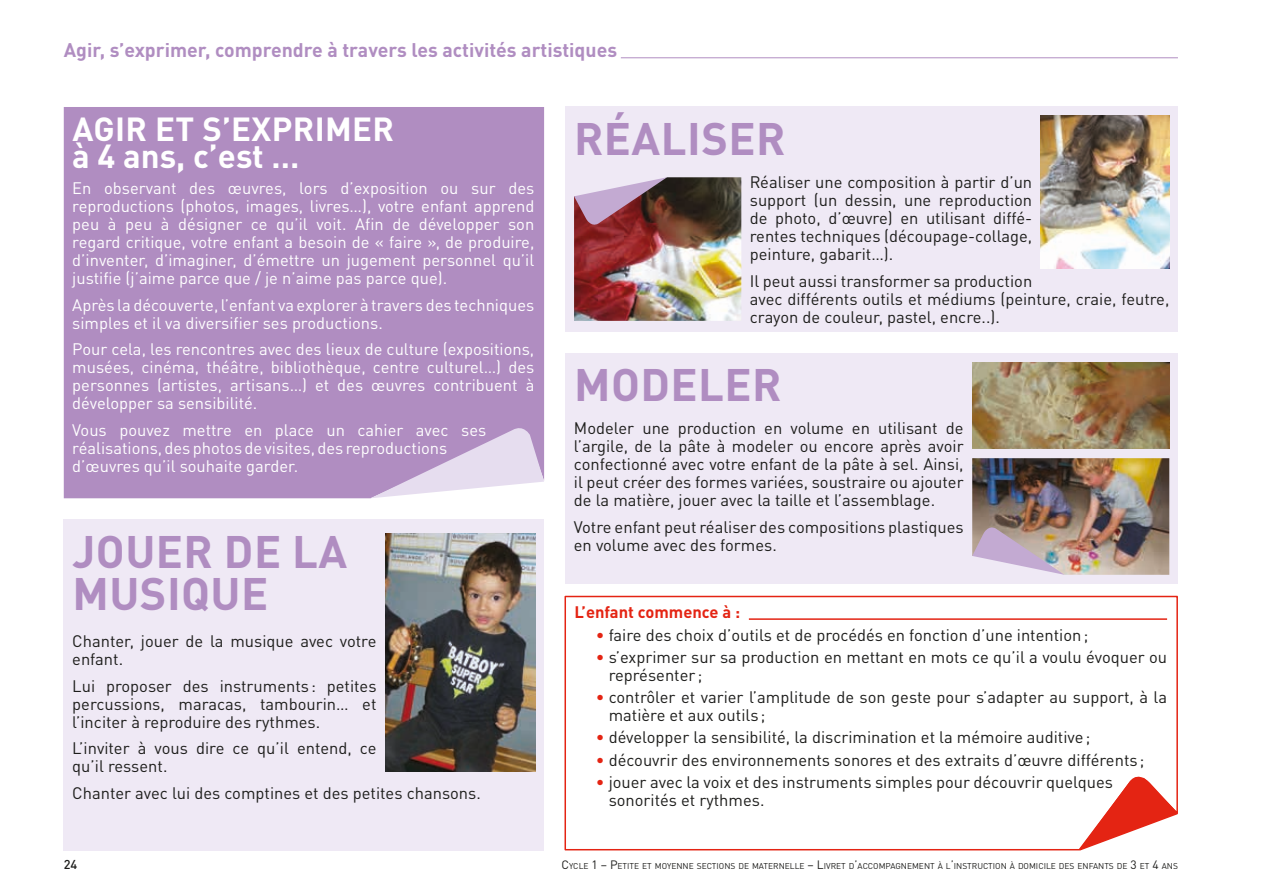
<style>
.page{position:relative;width:1263px;height:893px;background:#fff}
.page>*{position:absolute;margin:0;border:0;box-sizing:border-box;transform-origin:0 0}
.Titre_bloc_verbe{font:700 45px/42px "DINOT";letter-spacing:.01em;color:#b08dc1}
.Titre_bloc_age_Blanc{font:700 33px "DINOT";letter-spacing:.01em;color:#fff}
.t1{font:700 19.5px "DINOT";color:#b08dc1}
.Txt_normal{font:16.5px/18px "DINOT";color:#1d1d1b}
.Txt_normal-2{font:16.5px/18px "DINOT";color:#fff;text-align:justify}
.Entete_ENFANT_COMMEN{font:700 16.5px "DINOT";color:#e42413}
.t2{font:500 12.75px "DINOT";color:#1d1d1b}
.t3{font:8.4px "DINOT";color:#1d1d1b}
.s1{color:#e42413}
.s2{font-size:12px}
</style>
<div class="page">
<hr style="left:621px;top:57px;width:557px;height:1px;background:#b08dc1">
<div style="left:64px;top:107px;width:480px;height:391px;background:#b08dc1"></div>
<div style="left:565px;top:106px;width:613px;height:225px;background:#efe9f5"></div>
<div style="left:565px;top:353px;width:613px;height:230px;background:#efe9f5"></div>
<div style="left:64px;top:519px;width:480px;height:331px;background:#efe9f5"></div>
<img style="left:385px;top:533px;width:150px;height:239px">
<img style="left:574px;top:177px;width:167px;height:144px">
<img style="left:1041px;top:115px;width:128px;height:153px">
<img style="left:972px;top:362px;width:197px;height:87px">
<img style="left:972px;top:458px;width:197px;height:117px">
<svg style="left:972px;top:524px;width:92px;height:51px"></svg>
<svg style="left:574px;top:177px;width:93px;height:51px"></svg>
<svg style="left:370px;top:424px;width:174px;height:74px;background:#ceb9da"></svg>
<svg style="left:564px;top:595px;width:614px;height:256px"></svg>
<svg style="left:1076px;top:771px;width:102px;height:80px"></svg>
<p class="t1" style="left:64px;top:38px;width:555px">Agir, s’exprimer, comprendre à travers les activités artistiques</p>
<p class="Titre_bloc_age_Blanc" style="left:72px;top:107px;width:323px">AGIR ET S’EXPRIMER</p>
<p class="Titre_bloc_age_Blanc" style="left:72px;top:134px;width:229px">à 4 ans, c’est …</p>
<p class="Txt_normal-2" style="left:72px;top:179px;width:464px">En observant des œuvres, lors d’exposition ou sur des reproductions (photos, images, livres…), votre enfant apprend peu à peu à désigner ce qu’il voit. Afin de développer son regard critique, votre enfant a besoin de « faire », de produire, d’inventer, d’imaginer, d’émettre un jugement personnel qu’il justifie (j’aime parce que / je n’aime pas parce que).</p>
<p class="Txt_normal-2" style="left:72px;top:295px;width:464px">Après la découverte, l’enfant va explorer à travers des techniques simples et il va diversifier ses productions.</p>
<p class="Txt_normal-2" style="left:72px;top:340px;width:464px">Pour cela, les rencontres avec des lieux de culture (expositions, musées, cinéma, théâtre, bibliothèque, centre culturel…) des personnes (artistes, artisans…) et des œuvres contribuent à développer sa sensibilité.</p>
<p class="Txt_normal-2" style="left:72px;top:420px;width:415px;text-align:left">Vous pouvez mettre en place un cahier avec ses réalisations, des photos de visites, des reproductions d’œuvres qu’il souhaite garder.</p>
<p class="Titre_bloc_verbe" style="left:73px;top:529px;width:276px">JOUER DE LA<br>MUSIQUE</p>
<p class="Txt_normal" style="left:72px;top:632px;width:306px">Chanter, jouer de la musique avec votre enfant.</p>
<p class="Txt_normal" style="left:72px;top:677px;width:306px;text-align:justify">Lui proposer des instruments : petites percussions, maracas, tambourin… et l’inciter à reproduire des rythmes.</p>
<p class="Txt_normal" style="left:72px;top:739px;width:306px">L’inviter à vous dire ce qu’il entend, ce qu’il ressent.</p>
<p class="Txt_normal" style="left:72px;top:784px;width:410px">Chanter avec lui des comptines et des petites chansons.</p>
<p class="Titre_bloc_verbe" style="left:574px;top:116px;width:213px">RÉALISER</p>
<p class="Txt_normal" style="left:750px;top:173px;width:284px;text-align:justify">Réaliser une composition à partir d’un support (un dessin, une reproduction de photo, d’œuvre) en utilisant diffé&shy;rentes techniques (découpage-collage, peinture, gabarit…).</p>
<p class="Txt_normal" style="left:750px;top:271px;width:421px">Il peut aussi transformer sa production<br>avec différents outils et médiums (peinture, craie, feutre, crayon de couleur, pastel, encre..).</p>
<p class="Titre_bloc_verbe" style="left:574px;top:362px;width:209px">MODELER</p>
<p class="Txt_normal" style="left:574px;top:419px;width:391px;text-align:justify">Modeler une production en volume en utilisant de l’argile, de la pâte à modeler ou encore après avoir confectionné avec votre enfant de la pâte à sel. Ainsi, il peut créer des formes variées, soustraire ou ajouter de la matière, jouer avec la taille et l’assemblage.</p>
<p class="Txt_normal" style="left:574px;top:518px;width:391px">Votre enfant peut réaliser des compositions plastiques en volume avec des formes.</p>
<p class="Entete_ENFANT_COMMEN" style="left:574px;top:602px;width:167px">L’enfant commence à :</p>
<p class="Txt_normal" style="left:596px;top:625px;width:494px"><span class="s1">•</span> faire des choix d’outils et de procédés en fonction d’une intention;</p>
<p class="Txt_normal" style="left:609px;top:648px;width:560px;text-indent:-13px"><span class="s1">•</span> s’exprimer sur sa production en mettant en mots ce qu’il a voulu évoquer ou représenter ;</p>
<p class="Txt_normal" style="left:609px;top:688px;width:560px;text-indent:-13px"><span class="s1">•</span> contrôler et varier l’amplitude de son geste pour s’adapter au support, à la matière et aux outils ;</p>
<p class="Txt_normal" style="left:596px;top:728px;width:496px"><span class="s1">•</span> développer la sensibilité, la discrimination et la mémoire auditive;</p>
<p class="Txt_normal" style="left:596px;top:750px;width:550px"><span class="s1">•</span> découvrir des environnements sonores et des extraits d’œuvre différents ;</p>
<p class="Txt_normal" style="left:609px;top:773px;width:506px;text-indent:-13px"><span class="s1">•</span> jouer avec la voix et des instruments simples pour découvrir quelques sonorités et rythmes.</p>
<p class="t2" style="left:64px;top:856px;width:15px">24</p>
<p class="t3" style="left:561px;top:860px;width:618px"><span class="s2">C</span>YCLE <span class="s2">1 – P</span>ETITE ET MOYENNE SECTIONS DE MATERNELLE <span class="s2">– L</span>IVRET D<span class="s2">’</span>ACCOMPAGNEMENT À L<span class="s2">’</span>INSTRUCTION À DOMICILE DES ENFANTS DE <span class="s2">3</span> ET <span class="s2">4</span> ANS</p>
</div>
